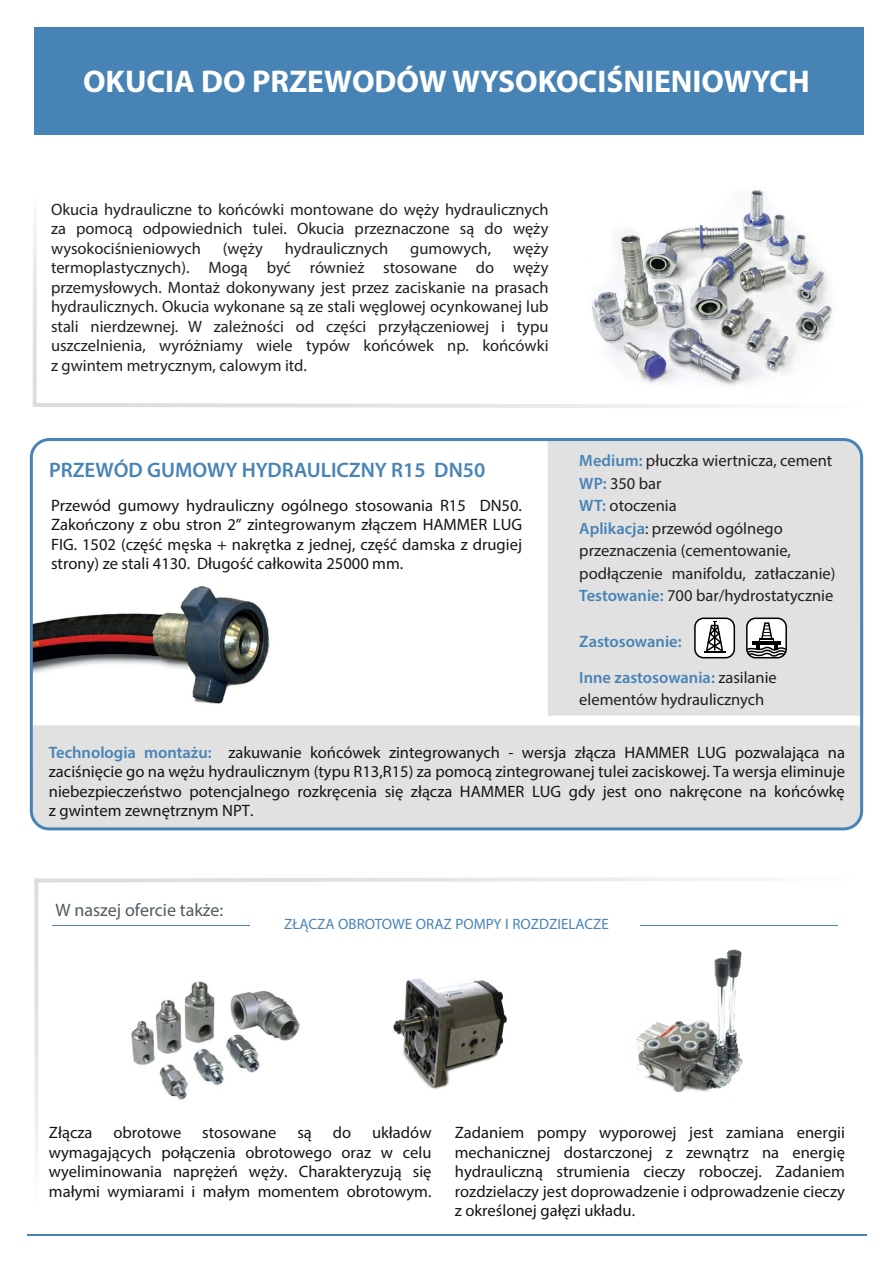
<style>
.page{position:relative;width:893px;height:1263px;background:#fff}
.page>*{position:absolute;margin:0;border:0;box-sizing:border-box;transform-origin:0 0}
.t1{font:700 31.5px "Myriad Pro";color:#fff}
.t2{font:600 21px "Myriad Pro";color:#4883b6}
.t3{font:18px "Myriad Pro";color:#515b60}
.t4{font:16.5px/19.5px "Myriad Pro";color:#121617;text-align:justify}
.t5{font:16.5px/19.5px "Myriad Pro";color:#231f20;text-align:justify}
.t6{font:600 16.5px/36px "Myriad Pro";color:#4883b6}
.t7{font:15px "Myriad Pro";color:#4883b6}
.s1{font-weight:600;color:#4883b6}
.s2{font-weight:400;color:#231f20}
</style>
<div class="page">
<div style="left:548px;top:442px;width:316px;height:274px;background:#e1e1e1"></div>
<div style="left:695px;top:618px;width:39px;height:40px;background:#fff;border-radius:9px"></div>
<div style="left:694px;top:617px;width:41px;height:41px;border:2px solid #000;border-radius:9px"></div>
<div style="left:747px;top:618px;width:39px;height:40px;background:#fff;border-radius:9px"></div>
<div style="left:746px;top:617px;width:41px;height:41px;border:2px solid #000;border-radius:9px"></div>
<hr style="left:704px;top:650px;width:21px;height:2px;background:#000">
<svg style="left:705px;top:621px;width:19px;height:32px"></svg>
<svg style="left:745px;top:622px;width:43px;height:36px"></svg>
<div style="left:32px;top:725px;width:829px;height:106px;background:#e1e1e1"></div>
<div style="left:34px;top:27px;width:830px;height:108px;background:#4883b6"></div>
<svg style="left:33px;top:225px;width:4px;height:182px"></svg>
<svg style="left:36px;top:403px;width:699px;height:5px"></svg>
<svg style="left:34px;top:878px;width:5px;height:278px"></svg>
<svg style="left:35px;top:877px;width:698px;height:5px"></svg>
<hr style="left:27px;top:1235px;width:839px;height:1px;background:#4883b6">
<hr style="left:52px;top:925px;width:197px;height:1px;background:#4883b6">
<hr style="left:640px;top:925px;width:197px;height:1px;background:#4883b6">
<img style="left:592px;top:190px;width:240px;height:196px">
<img style="left:131px;top:981px;width:169px;height:119px">
<img style="left:34px;top:585px;width:236px;height:119px">
<div style="left:30px;top:438px;width:833px;height:392px;border:3px solid #4883b6;border-radius:18px"></div>
<img style="left:393px;top:978px;width:114px;height:111px">
<img style="left:636px;top:949px;width:107px;height:144px">
<h1 class="t1" style="left:83px;top:60px;width:728px">OKUCIA DO PRZEWODÓW WYSOKOCIŚNIENIOWYCH</h1>
<p class="t5" style="left:51px;top:199px;width:499px">Okucia hydrauliczne to końcówki montowane do węży hydraulicznych za pomocą odpowiednich tulei. Okucia przeznaczone są do węży wysokociśnieniowych</p>
<p class="t5" style="left:223px;top:238px;width:42px">(węży</p>
<p class="t5" style="left:285px;top:238px;width:105px">hydraulicznych</p>
<p class="t5" style="left:410px;top:238px;width:82px">gumowych,</p>
<p class="t5" style="left:51px;top:238px;width:499px;text-indent:462px">węży termoplastycznych). Mogą być również stosowane do węży przemysłowych. Montaż dokonywany jest przez zaciskanie na prasach hydraulicznych. Okucia wykonane są ze stali węglowej ocynkowanej lub stali nierdzewnej. W zależności od części przyłączeniowej i typu uszczelnienia, wyróżniamy wiele typów końcówek np. końcówki z gwintem metrycznym, calowym itd.</p>
<p class="t2" style="left:49px;top:457px;width:438px">PRZEWÓD GUMOWY HYDRAULICZNY R15 DN50</p>
<p class="t4" style="left:51px;top:495px;width:473px">Przewód gumowy hydrauliczny ogólnego stosowania R15 DN50.<br>Zakończony z obu stron 2” zintegrowanym złączem HAMMER LUG FIG. 1502 (część męska + nakrętka z jednej, część damska z drugiej strony) ze stali 4130. Długość całkowita 25000 mm.</p>
<p class="t5" style="left:579px;top:449px;width:258px;line-height:22.5px;text-align:left"><span class="s1">Medium:</span> płuczka wiertnicza, cement<br><span class="s1">WP:</span> 350 bar<br><span class="s1">WT:</span> otoczenia<br><span class="s1">Aplikacja</span>: przewód ogólnego przeznaczenia (cementowanie, podłączenie manifoldu, zatłaczanie)<br><span class="s1">Testowanie:</span> 700 bar/hydrostatycznie</p>
<p class="t6" style="left:579px;top:623px;width:199px">Zastosowanie:<br>Inne zastosowania: <span class="s2">zasilanie</span></p>
<p class="t5" style="left:579px;top:690px;width:187px">elementów hydraulicznych</p>
<p class="t4" style="left:49px;top:742px;width:798px"><span class="s1">Technologia montażu:</span> zakuwanie końcówek zintegrowanych - wersja złącza HAMMER LUG pozwalająca na zaciśnięcie go na wężu hydraulicznym (typu R13,R15) za pomocą zintegrowanej tulei zaciskowej. Ta wersja eliminuje niebezpieczeństwo potencjalnego rozkręcenia się złącza HAMMER LUG gdy jest ono nakręcone na końcówkę z gwintem zewnętrznym NPT.</p>
<p class="t3" style="left:55px;top:899px;width:169px">W naszej ofercie także:</p>
<p class="t7" style="left:284px;top:914px;width:326px">ZŁĄCZA OBROTOWE ORAZ POMPY I ROZDZIELACZE</p>
<p class="t4" style="left:49px;top:1123px;width:384px;text-indent:323px">układów wymagających połączenia obrotowego oraz w celu wyeliminowania naprężeń węży. Charakteryzują się małymi wymiarami i małym momentem obrotowym.</p>
<p class="t4" style="left:49px;top:1123px;width:45px">Złącza</p>
<p class="t4" style="left:113px;top:1123px;width:69px">obrotowe</p>
<p class="t4" style="left:202px;top:1123px;width:76px">stosowane</p>
<p class="t4" style="left:297px;top:1123px;width:16px">są</p>
<p class="t4" style="left:333px;top:1123px;width:20px">do</p>
<p class="t4" style="left:455px;top:1123px;width:392px">Zadaniem pompy wyporowej jest zamiana energii mechanicznej dostarczonej z zewnątrz na energię hydrauliczną strumienia cieczy roboczej. Zadaniem rozdzielaczy jest doprowadzenie i odprowadzenie cieczy z określonej gałęzi układu.</p>
</div>
